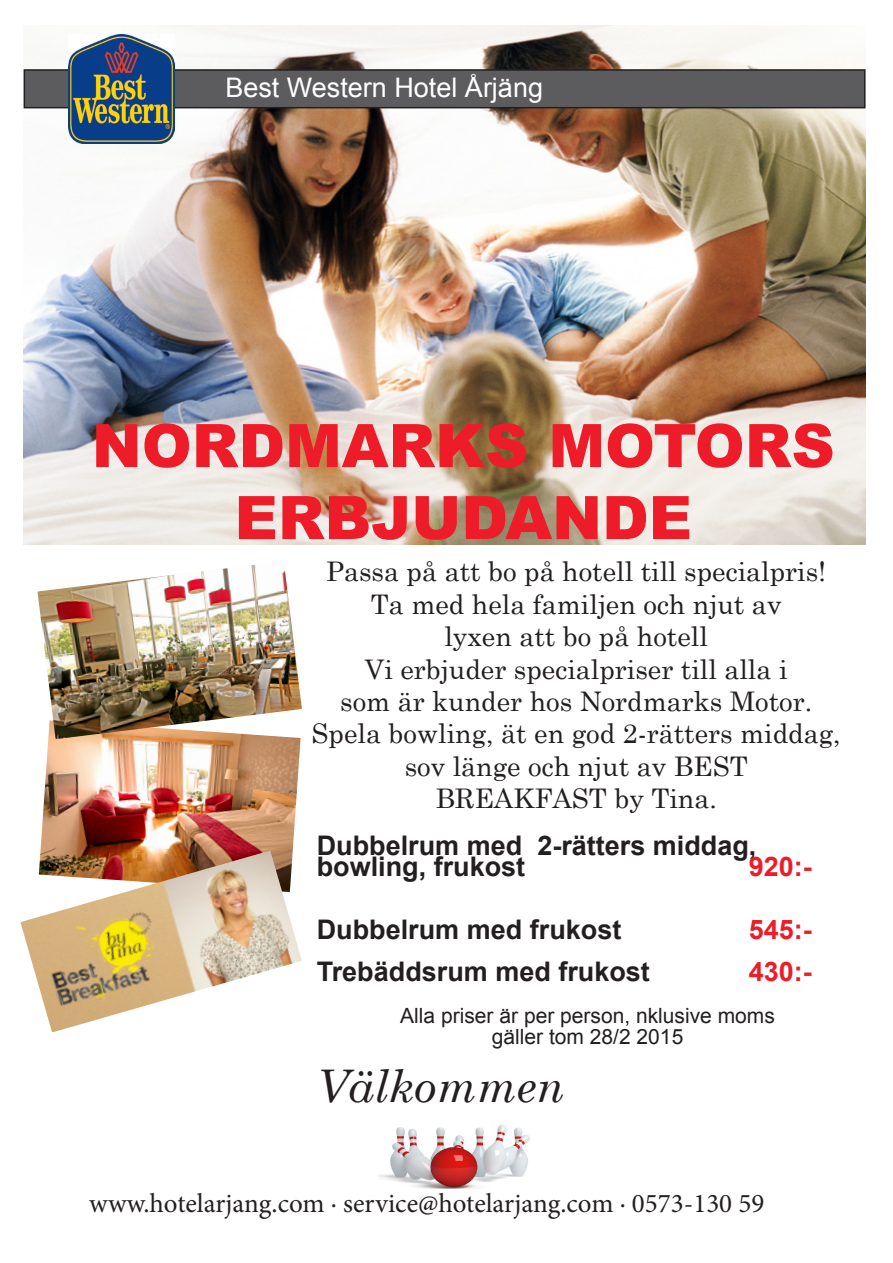
<style>
.page{position:relative;width:893px;height:1263px;background:#fff}
.page>*{position:absolute;margin:0;border:0;box-sizing:border-box;transform-origin:0 0}
.t1{font:900 60px "Arial";color:#ee1c28}
.t2{font:italic 45px "Century Schoolbook";color:#231f20}
.t3{font:27px "Century Schoolbook";color:#231f20}
.t4{font:700 27px "Arial";color:#231f20}
.t5{font:27px "Minion Pro";color:#231f20}
.t6{font:27px "Arial";color:#fff}
.t7{font:700 27px "Arial";color:#ee1c28}
.t8{font:21px "Arial";color:#231f20}
</style>
<div class="page">
<img style="left:379px;top:1125px;width:151px;height:64px">
<img style="left:24px;top:26px;width:841px;height:518px">
<div style="left:24px;top:70px;width:841px;height:38px;background:#5c5c5f"></div>
<div style="left:24px;top:69px;width:841px;height:39px;border:2px solid #231f20"></div>
<img style="left:68px;top:35px;width:106px;height:108px">
<img style="left:40px;top:739px;width:261px;height:111px">
<img style="left:37px;top:565px;width:265px;height:174px">
<img style="left:20px;top:850px;width:282px;height:182px">
<p class="t6" style="left:225px;top:69px;width:319px">Best Western Hotel Årjäng</p>
<p class="t1" style="left:92px;top:402px;width:744px">NORDMARKS MOTORS</p>
<p class="t1" style="left:235px;top:474px;width:459px">ERBJUDANDE</p>
<p class="t3" style="left:326px;top:549px;width:502px">Passa på att bo på hotell till specialpris!</p>
<p class="t3" style="left:371px;top:581px;width:412px">Ta med hela familjen och njut av</p>
<p class="t3" style="left:444px;top:614px;width:265px">lyxen att bo på hotell</p>
<p class="t3" style="left:365px;top:646px;width:424px">Vi erbjuder specialpriser till alla i</p>
<p class="t3" style="left:340px;top:678px;width:474px">som är kunder hos Nordmarks Motor.</p>
<p class="t3" style="left:312px;top:711px;width:531px">Spela bowling, ät en god 2-rätters middag,</p>
<p class="t3" style="left:405px;top:743px;width:345px">sov länge och njut av BEST</p>
<p class="t3" style="left:435px;top:776px;width:283px">BREAKFAST by Tina.</p>
<p class="t4" style="left:317px;top:827px;width:441px">Dubbelrum med 2-rätters middag,</p>
<p class="t4" style="left:317px;top:848px;width:210px">bowling, frukost</p>
<p class="t7" style="left:749px;top:848px;width:65px">920:-</p>
<p class="t4" style="left:317px;top:911px;width:306px">Dubbelrum med frukost</p>
<p class="t7" style="left:749px;top:911px;width:65px">545:-</p>
<p class="t4" style="left:317px;top:953px;width:335px">Trebäddsrum med frukost</p>
<p class="t7" style="left:749px;top:953px;width:65px">430:-</p>
<p class="t8" style="left:400px;top:1001px;width:376px">Alla priser är per person, nklusive moms</p>
<p class="t8" style="left:492px;top:1022px;width:193px">gäller tom 28/2 2015</p>
<p class="t2" style="left:317px;top:1051px;width:249px">Välkommen</p>
<p class="t5" style="left:89px;top:1186px;width:676px">www.hotelarjang.com · service@hotelarjang.com · 0573-130 59</p>
</div>
